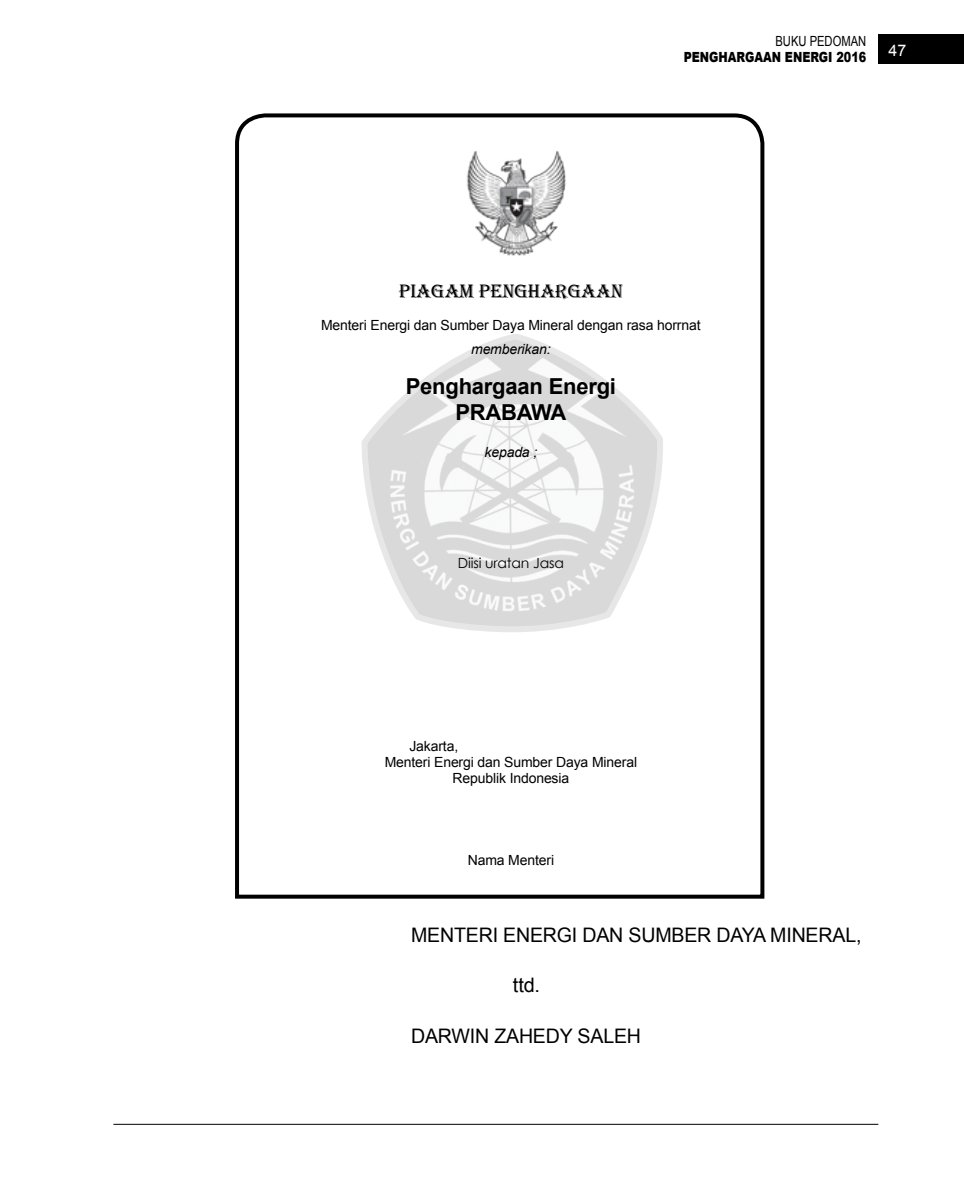
<style>
.page{position:relative;width:964px;height:1191px;background:#fff}
.page>*{position:absolute;margin:0;border:0;box-sizing:border-box;transform-origin:0 0}
.t1{font:700 22px/26px "Arial";letter-spacing:-.01em;color:#000;text-align:center}
.t2{font:20px "Arial";letter-spacing:-.01em;color:#000}
.t3{font:20px "Algerian";letter-spacing:-.01em;color:#000}
.t4{font:16px "Arial";color:#fff}
.t5{font:14px "Arial";letter-spacing:-.01em;color:#000}
.t6{font:900 14px "Arial";color:#000;scale:.8 1}
.t7{font:italic 14px "Arial";letter-spacing:-.01em;color:#000}
.t8{font:14px "Century Gothic";letter-spacing:-.01em;color:#000}
.t9{font:14px "Arial";letter-spacing:-.01em;color:#000;scale:.8 1}
</style>
<div class="page">
<hr style="left:113px;top:1123px;width:765px;height:1px;background:#000">
<div style="left:878px;top:34px;width:86px;height:30px;background:#000"></div>
<svg style="left:235px;top:113px;width:530px;height:786px"></svg>
<img style="left:458px;top:144px;width:116px;height:117px">
<p class="t9" style="left:775px;top:31px;width:115px">BUKU PEDOMAN</p>
<p class="t6" style="left:684px;top:47px;width:230px">PENGHARGAAN ENERGI 2016</p>
<p class="t4" style="left:888px;top:39px;width:19px">47</p>
<h2 class="t3" style="left:399px;top:280px;width:226px">PIAGAM PENGHARGAAN</h2>
<p class="t5" style="left:321px;top:315px;width:381px">Menteri Energi dan Sumber Daya Mineral dengan rasa horrnat</p>
<p class="t7" style="left:471px;top:340px;width:81px">memberikan:</p>
<h1 class="t1" style="left:406px;top:373px;width:212px">Penghargaan Energi<br>PRABAWA</h1>
<p class="t7" style="left:484px;top:443px;width:54px">kepada ;</p>
<p class="t8" style="left:458px;top:553px;width:108px">Diisi uratan Jasa</p>
<p class="t5" style="left:409px;top:736px;width:50px">Jakarta,</p>
<p class="t5" style="left:385px;top:752px;width:254px">Menteri Energi dan Sumber Daya Mineral</p>
<p class="t5" style="left:452px;top:768px;width:118px">Republik Indonesia</p>
<p class="t5" style="left:468px;top:850px;width:88px">Nama Menteri</p>
<h2 class="t2" style="left:411px;top:921px;width:452px">MENTERI ENERGI DAN SUMBER DAYA MINERAL,</h2>
<h2 class="t2" style="left:513px;top:971px;width:29px">ttd.</h2>
<h2 class="t2" style="left:411px;top:1022px;width:231px">DARWIN ZAHEDY SALEH</h2>
</div>
